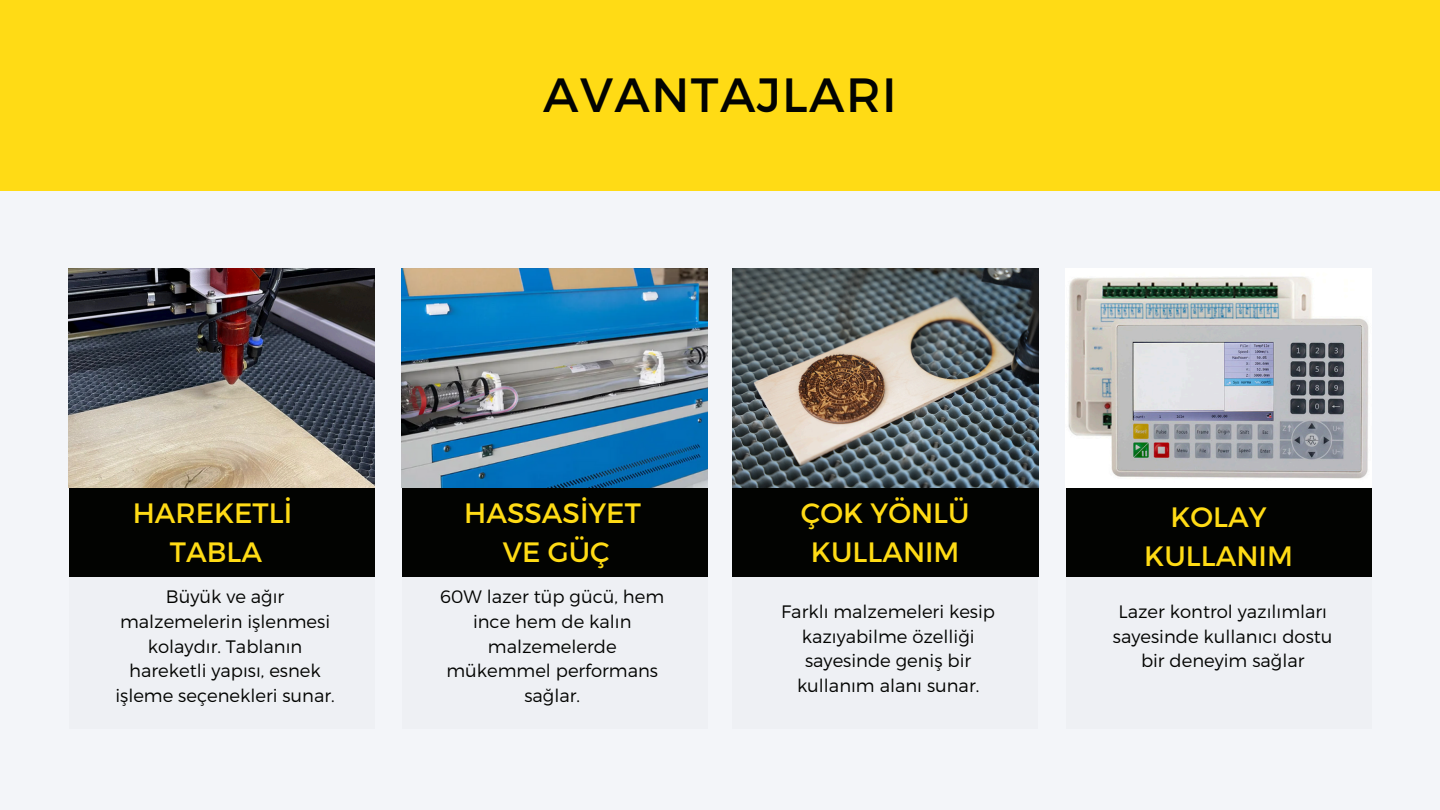
<style>
.page{position:relative;width:1440px;height:810px;background:#f3f5f9}
.page>*{position:absolute;margin:0;border:0;box-sizing:border-box;transform-origin:0 0}
.t1{font:48px "Montserrat";letter-spacing:.03em;color:#020301}
.t2{font:28px/39px "Montserrat";color:#ffdb15;text-align:center}
.t3{font:300 18px/24.8px "Montserrat";color:#020301;text-align:center}
</style>
<div class="page">
<div style="left:0;top:0;width:1440px;height:191px;background:#ffdb15"></div>
<div style="left:69px;top:270px;width:306px;height:459px;background:#eef0f4"></div>
<div style="left:69px;top:486px;width:306px;height:91px;background:#020301"></div>
<div style="left:402px;top:270px;width:306px;height:459px;background:#eef0f4"></div>
<div style="left:402px;top:486px;width:306px;height:91px;background:#020301"></div>
<div style="left:732px;top:270px;width:306px;height:459px;background:#eef0f4"></div>
<div style="left:732px;top:486px;width:306px;height:91px;background:#020301"></div>
<div style="left:1066px;top:270px;width:306px;height:459px;background:#eef0f4"></div>
<div style="left:1066px;top:486px;width:306px;height:91px;background:#020301"></div>
<img style="left:69px;top:268px;width:306px;height:219px">
<img style="left:402px;top:268px;width:306px;height:219px">
<img style="left:732px;top:268px;width:306px;height:219px">
<img style="left:1066px;top:268px;width:306px;height:219px">
<h1 class="t1" style="left:543px;top:64px;width:355px">AVANTAJLARI</h1>
<h2 class="t2" style="left:133px;top:492px;width:161px">HAREKETLİ<br>TABLA</h2>
<h2 class="t2" style="left:464px;top:492px;width:178px">HASSASİYET<br>VE GÜÇ</h2>
<h2 class="t2" style="left:801px;top:492px;width:170px">ÇOK YÖNLÜ<br>KULLANIM</h2>
<p class="t2" style="left:1144px;top:496px;width:150px">KOLAY<br>KULLANIM</p>
<p class="t3" style="left:115px;top:583px;width:221px">Büyük ve ağır malzemelerin işlenmesi kolaydır. Tablanın hareketli yapısı, esnek işleme seçenekleri sunar.</p>
<p class="t3" style="left:440px;top:583px;width:225px">60W lazer tüp gücü, hem ince hem de kalın malzemelerde mükemmel performans sağlar.</p>
<h2 class="t3" style="left:781px;top:598px;width:215px">Farklı malzemeleri kesip kazıyabilme özelliği sayesinde geniş bir kullanım alanı sunar.</h2>
<p class="t3" style="left:1113px;top:598px;width:221px">Lazer kontrol yazılımları sayesinde kullanıcı dostu bir deneyim sağlar</p>
</div>
